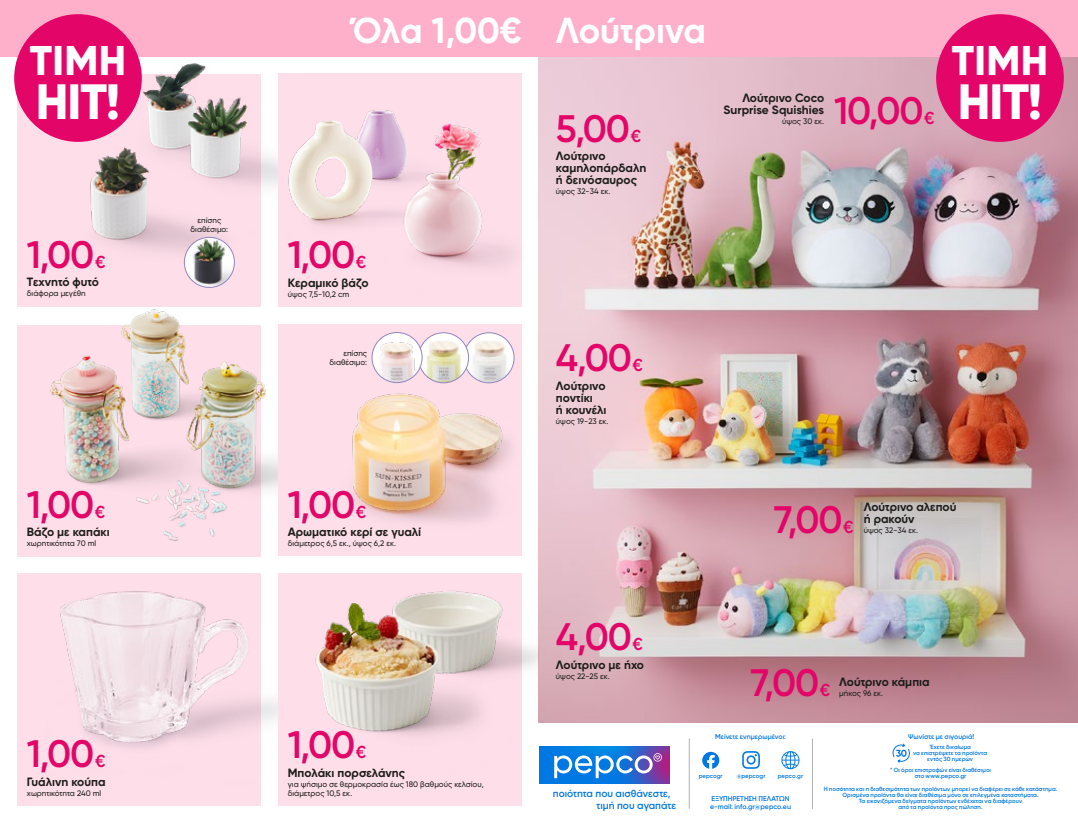
<style>
.page{position:relative;width:1078px;height:823px;background:#fff}
.page>*{position:absolute;margin:0;border:0;box-sizing:border-box;transform-origin:0 0}
.t1{font:800 49.5px "Gilroy";letter-spacing:-.02em;color:#fff}
.t2{font:800 41.4px "Gilroy";letter-spacing:.01em;color:#fff}
.t3{font:600 38.2px "Gilroy";letter-spacing:-.035em;color:#e30567}
.t4{font:700 36px "Gilroy";color:#fff}
.t5{font:700 12px/12px "Gilroy";color:#1d1d1b}
.t6{font:600 10.3px/12.1px "Gilroy";letter-spacing:-.005em;color:#0078e3}
.t7{font:500 8px/9px "Gilroy";color:#1d1d1b}
.t8{font:600 7px/8px "Gilroy";color:#0078e3}
.t9{font:600 6px/6px "Gilroy";letter-spacing:.005em;color:#0078e3;text-align:center}
.s1{font-size:17.2px}
</style>
<div class="page">
<div style="left:17px;top:324px;width:244px;height:232px;background:#fedfe9"></div>
<div style="left:278px;top:573px;width:244px;height:232px;background:#fedfe9"></div>
<div style="left:278px;top:324px;width:244px;height:232px;background:#fedfe9"></div>
<div style="left:278px;top:74px;width:244px;height:233px;background:#fedfe9"></div>
<svg style="left:539px;top:746px;width:130px;height:37px;background:#4382d8"></svg>
<hr style="left:811px;top:738px;width:1px;height:70px;background:#b3b2b2">
<hr style="left:688px;top:738px;width:1px;height:70px;background:#b3b2b2">
<img style="left:539px;top:57px;width:538px;height:664px">
<img style="left:17px;top:59px;width:261px;height:236px">
<img style="left:288px;top:110px;width:223px;height:156px">
<img style="left:40px;top:296px;width:238px;height:245px">
<img style="left:352px;top:373px;width:159px;height:149px">
<img style="left:17px;top:573px;width:261px;height:232px">
<img style="left:315px;top:573px;width:224px;height:163px">
<img style="left:184px;top:237px;width:50px;height:50px;border-radius:25px">
<div style="left:184px;top:237px;width:51px;height:51px;border:1px solid #9185be;border-radius:50%"></div>
<img style="left:464px;top:332px;width:50px;height:50px;border-radius:25px">
<div style="left:463px;top:332px;width:51px;height:51px;border:1px solid #9185be;border-radius:50%"></div>
<img style="left:418px;top:332px;width:50px;height:50px;border-radius:25px">
<div style="left:418px;top:332px;width:51px;height:51px;border:1px solid #9185be;border-radius:50%"></div>
<img style="left:372px;top:332px;width:50px;height:50px;border-radius:25px">
<div style="left:371px;top:332px;width:51px;height:51px;border:1px solid #9185be;border-radius:50%"></div>
<svg style="left:742px;top:751px;width:17px;height:17px"></svg>
<svg style="left:702px;top:751px;width:17px;height:17px"></svg>
<svg style="left:781px;top:751px;width:18px;height:17px"></svg>
<svg style="left:892px;top:743px;width:17px;height:20px"></svg>
<div style="left:539px;top:0;width:538px;height:57px;background:#feafc9"></div>
<div style="left:0;top:0;width:539px;height:57px;background:#feafc9"></div>
<div style="left:14px;top:14px;width:128px;height:128px;background:#e30567;border-radius:50%"></div>
<div style="left:935px;top:14px;width:128px;height:128px;background:#e30567;border-radius:50%"></div>
<h2 class="t2" style="left:30px;top:34px;width:98px">TIMH</h2>
<h1 class="t1" style="left:36px;top:70px;width:86px">HIT!</h1>
<h3 class="t7" style="left:190px;top:216px;width:39px;text-align:center">επίσης διαθέσιμο:</h3>
<h3 class="t4" style="left:353px;top:8px;width:354px">Όλα 1,00€ Λούτρινα</h3>
<h3 class="t3" style="left:556px;top:104px;width:87px">5,00<span class="s1">€</span></h3>
<h3 class="t5" style="left:556px;top:150px;width:92px">Λούτρινο καμηλοπάρδαλη ή δεινόσαυρος</h3>
<h3 class="t7" style="left:556px;top:187px;width:56px">ύψος 32-34 εκ.</h3>
<h3 class="t3" style="left:27px;top:230px;width:80px">1,00<span class="s1">€</span></h3>
<h3 class="t3" style="left:288px;top:231px;width:80px">1,00<span class="s1">€</span></h3>
<h3 class="t5" style="left:27px;top:275px;width:74px">Τεχνητό φυτό</h3>
<h3 class="t7" style="left:27px;top:289px;width:60px">διάφορα μεγέθη</h3>
<h3 class="t5" style="left:288px;top:276px;width:82px">Κεραμικό βάζο</h3>
<h3 class="t7" style="left:288px;top:289px;width:63px">ύψος 7,5-10,2 cm</h3>
<h3 class="t7" style="left:329px;top:348px;width:39px;text-align:right">επίσης διαθέσιμο:</h3>
<h3 class="t3" style="left:556px;top:334px;width:88px">4,00<span class="s1">€</span></h3>
<h3 class="t5" style="left:556px;top:379px;width:52px">Λούτρινο ποντίκι<br>ή κουνέλι</h3>
<h3 class="t7" style="left:556px;top:416px;width:54px">ύψος 19-23 εκ.</h3>
<h3 class="t5" style="left:723px;top:92px;width:102px;text-align:right">Λούτρινο Coco<br>Surprise Squishies</h3>
<h3 class="t7" style="left:782px;top:117px;width:44px">ύψος 30 εκ.</h3>
<h3 class="t3" style="left:833px;top:87px;width:102px">10,00<span class="s1">€</span></h3>
<h2 class="t2" style="left:951px;top:34px;width:98px">TIMH</h2>
<h1 class="t1" style="left:957px;top:70px;width:86px">HIT!</h1>
<h3 class="t3" style="left:27px;top:480px;width:80px">1,00<span class="s1">€</span></h3>
<h3 class="t3" style="left:288px;top:480px;width:80px">1,00<span class="s1">€</span></h3>
<h3 class="t5" style="left:27px;top:525px;width:84px">Βάζο με καπάκι</h3>
<h3 class="t7" style="left:27px;top:538px;width:71px">χωρητικότητα 70 ml</h3>
<h3 class="t5" style="left:288px;top:525px;width:135px">Αρωματικό κερί σε γυαλί</h3>
<h3 class="t7" style="left:288px;top:538px;width:110px">διάμετρος 6,5 εκ., ύψος 6,2 εκ.</h3>
<h3 class="t3" style="left:773px;top:495px;width:81px">7,00<span class="s1">€</span></h3>
<h3 class="t5" style="left:863px;top:500px;width:94px">Λούτρινο αλεπού ή ρακούν</h3>
<h3 class="t7" style="left:863px;top:525px;width:56px">ύψος 32-34 εκ.</h3>
<h3 class="t3" style="left:556px;top:612px;width:88px">4,00<span class="s1">€</span></h3>
<h3 class="t5" style="left:556px;top:657px;width:90px">Λούτρινο με ήχο</h3>
<h3 class="t7" style="left:556px;top:671px;width:55px">ύψος 22-25 εκ.</h3>
<h3 class="t3" style="left:750px;top:658px;width:81px">7,00<span class="s1">€</span></h3>
<h3 class="t5" style="left:839px;top:674px;width:92px">Λούτρινο κάμπια</h3>
<h3 class="t7" style="left:839px;top:688px;width:45px">μήκος 96 εκ.</h3>
<h3 class="t3" style="left:27px;top:729px;width:80px">1,00<span class="s1">€</span></h3>
<h3 class="t5" style="left:27px;top:774px;width:80px">Γυάλινη κούπα</h3>
<h3 class="t7" style="left:27px;top:788px;width:76px">χωρητικότητα 240 ml</h3>
<h3 class="t3" style="left:288px;top:721px;width:80px">1,00<span class="s1">€</span></h3>
<h3 class="t5" style="left:288px;top:766px;width:119px">Μπολάκι πορσελάνης</h3>
<h3 class="t7" style="left:288px;top:779px;width:197px">για ψήσιμο σε θερμοκρασία έως 180 βαθμούς κελσίου, διάμετρος 10,5 εκ.</h3>
<p class="t8" style="left:715px;top:732px;width:72px">Μείνετε ενημερωμένοι:</p>
<p class="t9" style="left:698px;top:772px;width:25px">pepcogr</p>
<p class="t9" style="left:736px;top:772px;width:30px">@pepcogr</p>
<p class="t9" style="left:777px;top:772px;width:27px">pepco.gr</p>
<p class="t8" style="left:908px;top:732px;width:68px">Ψωνίστε με σιγουριά!</p>
<p class="t9" style="left:912px;top:743px;width:75px">Έχετε δικαίωμα<br>να επιστρέψετε τα προϊόντα εντός 30 ημερών</p>
<p class="t9" style="left:889px;top:766px;width:102px">* Οι όροι επιστροφών είναι διαθέσιμοι στο www.pepco.gr</p>
<h3 class="t6" style="left:596px;top:786px;width:81px;text-indent:-44px">ποιότητα που αισθάνεστε, τιμή που αγαπάτε</h3>
<p class="t9" style="left:823px;top:785px;width:235px">Η ποσότητα και η διαθεσιμότητα των προϊόντων μπορεί να διαφέρει σε κάθε κατάστημα.<br>Ορισμένα προϊόντα θα είναι διαθέσιμα μόνο σε επιλεγμένα καταστήματα.<br>Τα εικονιζόμενα δείγματα προϊόντων ενδέχεται να διαφέρουν<br>από τα προϊόντα προς πώληση.</p>
<p class="t8" style="left:710px;top:793px;width:82px">ΕΞΥΠΗΡΕΤΗΣΗ ΠΕΛΑΤΩΝ e-mail: info.gr@pepco.eu</p>
</div>
